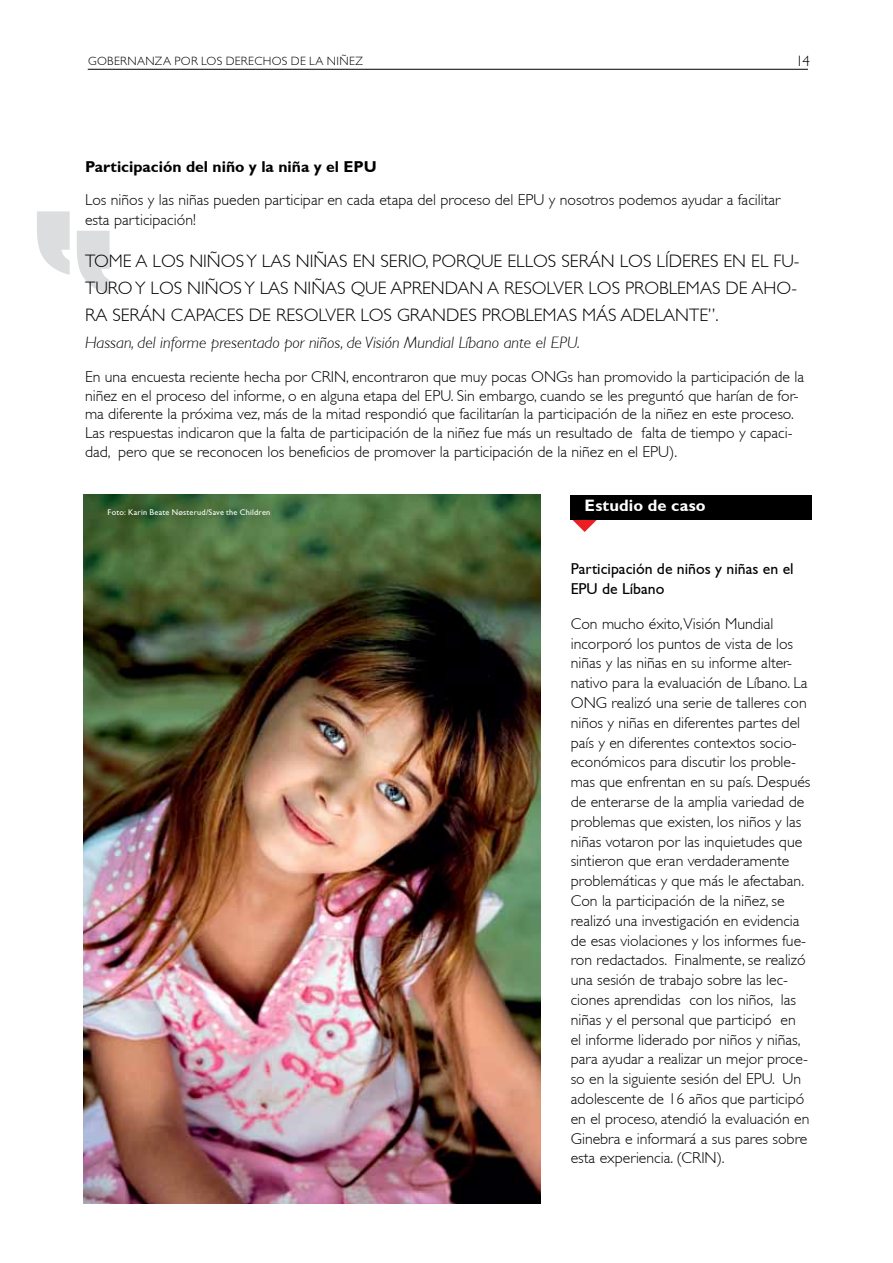
<style>
.page{position:relative;width:893px;height:1263px;background:#fff}
.page>*{position:absolute;margin:0;border:0;box-sizing:border-box;transform-origin:0 0}
.t1{font:300 18px "Gill Sans";color:#000}
.t2{font:italic 300 16.5px "Gill Sans";color:#000}
.t3{font:700 16.5px "Gill Sans";letter-spacing:.01em;color:#fff}
.t4{font:300 15.75px/19.8px "Gill Sans";color:#000}
.t5{font:15.75px/19.8px "Gill Sans";color:#000}
.t6{font:700 15.75px "Gill Sans";color:#000}
.t7{font:300 15px "Gill Sans";color:#000}
.t8{font:300 12px "Gill Sans";letter-spacing:.025em;color:#000}
.t9{font:8.25px "Gill Sans";letter-spacing:.025em;color:#fff}
</style>
<div class="page">
<hr style="left:88px;top:69px;width:720px;height:1px;background:#000">
<img style="left:84px;top:495px;width:456px;height:708px">
<svg style="left:572px;top:519px;width:25px;height:13px"></svg>
<div style="left:571px;top:495px;width:241px;height:24px;background:#000"></div>
<p class="t8" style="left:88px;top:54px;width:276px">Gobernanza por los Derechos d e la N iñez</p>
<p class="t7" style="left:796px;top:52px;width:16px">14</p>
<p class="t6" style="left:85px;top:157px;width:293px">Participación del niño y la niña y el EPU</p>
<p class="t4" style="left:85px;top:190px;width:697px">Los niños y las niñas pueden participar en cada etapa del proceso del EPU y nosotros podemos ayudar a facilitar esta participación!</p>
<p class="t1" style="left:85px;top:251px;width:79px">TOME A LOS</p>
<p class="t1" style="left:189px;top:251px;width:12px">NIÑOS</p>
<p class="t1" style="left:246px;top:251px;width:26px">Y LAS</p>
<p class="t1" style="left:296px;top:251px;width:11px">NIÑAS</p>
<p class="t1" style="left:353px;top:251px;width:166px">EN SERIO, PORQUEELLOS</p>
<p class="t1" style="left:561px;top:251px;width:70px">SERÁN LOS</p>
<p class="t1" style="left:657px;top:251px;width:144px">LÍDERES EN EL FU-</p>
<p class="t1" style="left:85px;top:278px;width:77px">TURO Y LOS</p>
<p class="t1" style="left:187px;top:278px;width:12px">NIÑOS</p>
<p class="t1" style="left:244px;top:278px;width:26px">Y LAS</p>
<p class="t1" style="left:294px;top:278px;width:11px">NIÑAS</p>
<p class="t1" style="left:351px;top:278px;width:175px">QUE APREN DAN A RESOL</p>
<p class="t1" style="left:554px;top:278px;width:46px">VER LOS</p>
<p class="t1" style="left:625px;top:278px;width:31px">PROBLE</p>
<p class="t1" style="left:686px;top:278px;width:80px">MAS DE AHO</p>
<p class="t1" style="left:791px;top:278px;width:7px">-</p>
<p class="t1" style="left:85px;top:305px;width:213px">RA SE RÁN CAPACES DE RESOL</p>
<p class="t1" style="left:325px;top:305px;width:46px">VER LOS</p>
<p class="t1" style="left:397px;top:305px;width:115px">GRANDES PROBLE</p>
<p class="t1" style="left:543px;top:305px;width:115px">MAS MÁS ADELAN</p>
<p class="t1" style="left:689px;top:305px;width:31px">TE”.</p>
<p class="t2" style="left:85px;top:333px;width:496px">Hassan, del informe presentado por niños, de Visión Mundial Líbano ante el EPU.</p>
<p class="t4" style="left:85px;top:367px;width:721px;line-height:18.8px">En una encuesta reciente hecha por CRIN , encontraron que muy pocas ON Gs han promovido la participación de la niñez en el proceso del informe, o en alguna etapa del EPU. Sin embargo, cuando se les preguntó que harían de for&shy;ma diferente la próxima vez, más de la mitad respondió que facilitarían la participación de la niñez en este proceso.<br>Las respuestas indicaron que la falta de participación de la niñez fue más un resultado de falta de tiempo y capaci&shy;dad, pero que se reconocen los beneficios de promover la participación de la niñez en el EPU).</p>
<p class="t9" style="left:108px;top:508px;width:164px">Foto: Karin Beate Nøsterud/Save the Children</p>
<p class="t3" style="left:585px;top:496px;width:123px">Estudio de caso</p>
<p class="t5" style="left:571px;top:559px;width:224px">Participación de niños y niñas en el<br>EPU de Líbano</p>
<p class="t4" style="left:571px;top:614px;width:241px">Con mucho éxito,Visión Mundial incorporó los puntos de vista de los niñas y las niñas en su informe alter&shy;nativo para la evaluación de Líbano. La ON G realizó una serie de talleres con niños y niñas en diferentes partes del país y en diferentes contextos socio&shy;económicos para discutir los proble&shy;mas que enfrentan en su país. Después de enterarse de la amplia variedad de problemas que existen, los niños y las niñas votaron por las inquietudes que sintieron que eran verdaderamente problemáticas y que más le afectaban.<br>Con la participación de la niñez, se realizó una investigación en evidencia de esas violaciones y los informes fue&shy;ron redactados. Finalmente, se realizó una sesión de trabajo sobre las lec&shy;ciones aprendidas con los niños, las niñas y el personal que participó en<br>el informe liderado por niños y niñas, para ayudar a realizar un mejor proce&shy;so en la siguiente sesión del EPU. Un adolescente de 16 años que participó en el proceso, atendió la evaluación en Ginebra e informará a sus pares sobre esta experiencia. (CRIN).</p>
</div>
